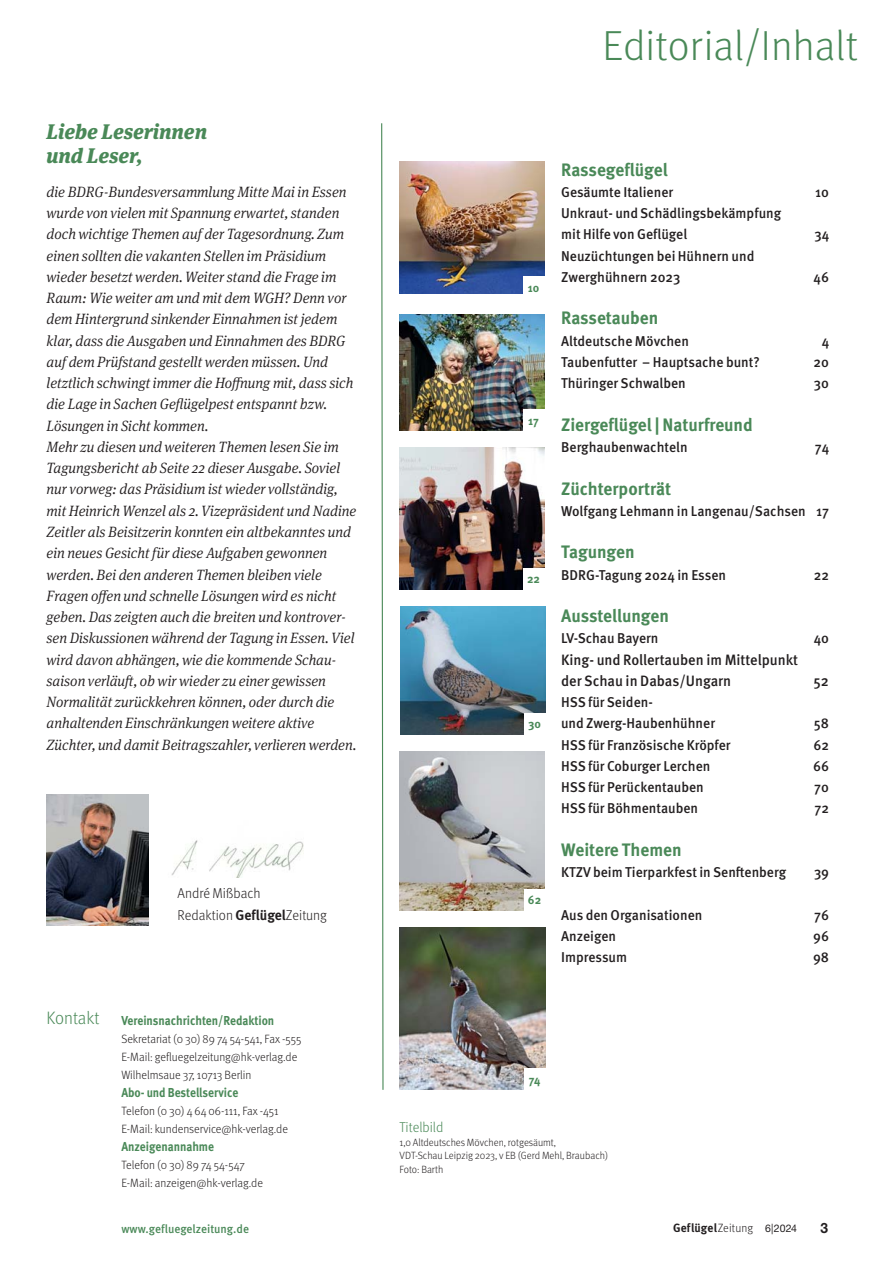
<style>
.page{position:relative;width:893px;height:1263px;background:#fff}
.page>*{position:absolute;margin:0;border:0;box-sizing:border-box;transform-origin:0 0}
.t1{font:300 42px "Meta OT";color:#4a8958}
.t2{font:italic 900 21px/24px "Meta Serif OT";color:#4a8958;scale:.96 1}
.t3{font:700 18px "Meta OT";color:#4a8958;scale:.96 1}
.t4{font:300 18px "Meta OT";color:#4a8958;scale:.96 1}
.t5{font:italic 300 15px/21.3px "Meta Serif OT";color:#231f20;scale:.96 1}
.t6{font:500 15px/21.3px "Meta OT";color:#231f20;scale:.96 1}
.t7{font:500 14.25px/21.3px "Meta OT";color:#231f20;scale:.96 1}
.t8{font:300 14.25px/21.3px "Meta OT";color:#231f20;scale:.96 1}
.t9{font:300 14.25px "Meta OT";letter-spacing:-.005em;color:#4a8958;scale:.96 1}
.t10{font:700 14.25px "Helvetica Neue LT Std";color:#231f20;scale:.96 1}
.t11{font:700 12.9px "Meta OT";color:#4a8958;scale:.89 1}
.t12{font:300 12px/18px "Meta OT";color:#231f20;scale:.96 1}
.t13{font:500 12px "Meta OT";color:#4a8958;scale:.96 1}
.t14{font:700 12px "Meta OT";letter-spacing:.015em;color:#231f20;scale:.96 1}
.t15{font:700 12px "Meta OT";color:#4a8958;scale:.96 1}
.t16{font:300 10.5px/13.5px "Meta OT";color:#231f20;scale:.96 1}
.s1{font-weight:700}
.s2{font-weight:300}
.s3{font-family:"Helvetica Neue LT Std";font-weight:400;font-size:10.5px}
</style>
<div class="page">
<img style="left:171px;top:840px;width:133px;height:37px">
<img style="left:47px;top:794px;width:102px;height:132px">
<svg style="left:381px;top:123px;width:3px;height:967px"></svg>
<img style="left:399px;top:927px;width:146px;height:163px">
<img style="left:400px;top:315px;width:144px;height:116px">
<img style="left:399px;top:162px;width:145px;height:131px">
<img style="left:400px;top:448px;width:144px;height:142px">
<img style="left:399px;top:751px;width:145px;height:159px">
<img style="left:401px;top:607px;width:144px;height:128px">
<div style="left:524px;top:889px;width:21px;height:21px;background:#fff"></div>
<div style="left:524px;top:713px;width:21px;height:22px;background:#fff"></div>
<div style="left:523px;top:568px;width:21px;height:22px;background:#fff"></div>
<div style="left:523px;top:410px;width:21px;height:21px;background:#fff"></div>
<div style="left:524px;top:1069px;width:21px;height:21px;background:#fff"></div>
<div style="left:523px;top:277px;width:21px;height:21px;background:#fff"></div>
<h2 class="t2" style="left:47px;top:120px;width:169px">Liebe Leserinnen und Leser,</h2>
<p class="t5" style="left:47px;top:182px;width:324px">die BDRG-Bundesversammlung Mitte Mai in Essen wurde von vielen mit Spannung erwartet, standen doch wichtige Themen auf der Tagesordnung. Zum einen sollten die vakanten Stellen im Präsidium wieder besetzt werden. Weiter stand die Frage im Raum: Wie weiter am und mit dem WGH? Denn vor dem Hintergrund sinkender Einnahmen ist jedem klar, dass die Ausgaben und Einnahmen des BDRG auf dem Prüfstand gestellt werden müssen. Und letztlich schwingt immer die Hoffnung mit, dass sich die Lage in Sachen Geflügelpest entspannt bzw.<br>Lösungen in Sicht kommen.<br>Mehr zu diesen und weiteren Themen lesen Sie im Tagungsbericht ab Seite 22 dieser Ausgabe. Soviel nur vorweg: das Präsidium ist wieder vollständig, mit Heinrich Wenzel als 2. Vizepräsident und Nadine Zeitler als Beisitzerin konnten ein altbekanntes und ein neues Gesicht für diese Aufgaben gewonnen werden. Bei den anderen Themen bleiben viele Fragen offen und schnelle Lösungen wird es nicht geben. Das zeigten auch die breiten und kontrover&shy;sen Diskussionen während der Tagung in Essen. Viel wird davon abhängen, wie die kommende Schau&shy;saison verläuft, ob wir wieder zu einer gewissen Normalität zurückkehren können, oder durch die anhaltenden Einschränkungen weitere aktive Züchter, und damit Beitragszahler, verlieren werden.</p>
<p class="t8" style="left:178px;top:884px;width:157px">André Mißbach<br>Redaktion <span class="s1">Geflügel</span>Zeitung</p>
<p class="t4" style="left:47px;top:1011px;width:57px">Kontakt</p>
<p class="t11" style="left:121px;top:1015px;width:173px">Vereinsnachrichten/Redaktion</p>
<p class="t12" style="left:121px;top:1030px;width:189px">Sekretariat (0 30) 89 74 54-541, Fax -555<br>E-Mail: gefluegelzeitung@hk-verlag.de<br>Wilhelmsaue 37, 10713 Berlin</p>
<p class="t11" style="left:121px;top:1087px;width:133px">Abo- und Bestellservice</p>
<p class="t12" style="left:121px;top:1102px;width:175px">Telefon (0 30) 4 64 06-111, Fax -451<br>E-Mail: kundenservice@hk-verlag.de</p>
<p class="t11" style="left:121px;top:1141px;width:106px">Anzeigenannahme</p>
<p class="t12" style="left:121px;top:1156px;width:149px">Telefon (0 30) 89 74 54-547<br>E-Mail: anzeigen@hk-verlag.de</p>
<p class="t13" style="left:121px;top:1225px;width:134px">www.gefluegelzeitung.de</p>
<h1 class="t1" style="left:602px;top:30px;width:257px">Editorial/Inhalt</h1>
<p class="t15" style="left:528px;top:283px;width:13px">10</p>
<p class="t15" style="left:528px;top:416px;width:13px">17</p>
<p class="t15" style="left:527px;top:575px;width:15px">22</p>
<p class="t15" style="left:528px;top:720px;width:15px">30</p>
<p class="t15" style="left:528px;top:895px;width:15px">62</p>
<p class="t3" style="left:561px;top:163px;width:113px">Rassegeflügel</p>
<p class="t7" style="left:561px;top:182px;width:118px">Gesäumte Italiener</p>
<p class="t7" style="left:815px;top:182px;width:16px">10</p>
<p class="t7" style="left:561px;top:204px;width:231px">Unkraut- und Schädlingsbekämpfung mit Hilfe von Geflügel</p>
<p class="t7" style="left:814px;top:225px;width:17px">34</p>
<p class="t7" style="left:561px;top:246px;width:203px">Neuzüchtungen bei Hühnern und<br>Zwerghühnern 2023</p>
<p class="t7" style="left:813px;top:267px;width:18px">46</p>
<p class="t3" style="left:561px;top:312px;width:103px">Rassetauben</p>
<p class="t7" style="left:561px;top:331px;width:135px">Altdeutsche Mövchen</p>
<p class="t7" style="left:822px;top:331px;width:9px">4</p>
<p class="t7" style="left:561px;top:352px;width:208px">Taubenfutter – Hauptsache bunt?</p>
<p class="t7" style="left:813px;top:352px;width:18px">20</p>
<p class="t7" style="left:561px;top:374px;width:131px">Thüringer Schwalben</p>
<p class="t7" style="left:814px;top:374px;width:17px">30</p>
<p class="t3" style="left:561px;top:418px;width:201px">Ziergeflügel | Naturfreund</p>
<p class="t7" style="left:561px;top:437px;width:133px">Berghaubenwachteln</p>
<p class="t7" style="left:815px;top:437px;width:16px">74</p>
<p class="t3" style="left:561px;top:482px;width:116px">Züchterporträt</p>
<p class="t7" style="left:561px;top:501px;width:281px">Wolfgang Lehmann in Langenau/Sachsen 17</p>
<p class="t3" style="left:561px;top:545px;width:78px">Tagungen</p>
<p class="t7" style="left:561px;top:565px;width:173px">BDRG-Tagung 2024 in Essen</p>
<p class="t7" style="left:814px;top:565px;width:17px">22</p>
<p class="t3" style="left:561px;top:609px;width:114px">Ausstellungen</p>
<p class="t7" style="left:561px;top:629px;width:103px">LV-Schau Bayern</p>
<p class="t7" style="left:814px;top:629px;width:17px">40</p>
<p class="t6" style="left:561px;top:650px;width:248px">King- und Rollertauben im Mittelpunkt der Schau in Dabas/Ungarn</p>
<p class="t6" style="left:813px;top:671px;width:18px">52</p>
<p class="t7" style="left:561px;top:693px;width:162px">HSS für Seiden-<br>und Zwerg-Haubenhühner</p>
<p class="t7" style="left:814px;top:714px;width:17px">58</p>
<p class="t7" style="left:561px;top:735px;width:178px">HSS für Französische Kröpfer</p>
<p class="t7" style="left:813px;top:735px;width:18px">62</p>
<p class="t7" style="left:561px;top:756px;width:157px">HSS für Coburger Lerchen</p>
<p class="t7" style="left:813px;top:756px;width:18px">66</p>
<p class="t7" style="left:561px;top:778px;width:150px">HSS für Perückentauben</p>
<p class="t7" style="left:814px;top:778px;width:17px">70</p>
<p class="t7" style="left:561px;top:799px;width:144px">HSS für Böhmentauben</p>
<p class="t7" style="left:814px;top:799px;width:17px">72</p>
<p class="t3" style="left:561px;top:843px;width:127px">Weitere Themen</p>
<p class="t7" style="left:561px;top:863px;width:236px">KTZV beim Tierparkfest in Senftenberg</p>
<p class="t7" style="left:814px;top:863px;width:17px">39</p>
<p class="t7" style="left:561px;top:905px;width:149px">Aus den Organisationen</p>
<p class="t7" style="left:814px;top:905px;width:17px">76</p>
<p class="t7" style="left:561px;top:926px;width:59px">Anzeigen</p>
<p class="t7" style="left:813px;top:926px;width:18px">96</p>
<p class="t7" style="left:561px;top:948px;width:70px">Impressum</p>
<p class="t7" style="left:813px;top:948px;width:18px">98</p>
<p class="t15" style="left:529px;top:1075px;width:14px">74</p>
<p class="t9" style="left:399px;top:1122px;width:47px">Titelbild</p>
<p class="t16" style="left:399px;top:1136px;width:219px">1,0 Altdeutsches Mövchen, rotgesäumt,<br>VDT-Schau Leipzig 2023, v EB (Gerd Mehl, Braubach)<br>Foto: Barth</p>
<p class="t14" style="left:673px;top:1224px;width:131px">Geflügel<span class="s2">Zeitung</span> <span class="s3">6|2024</span></p>
<p class="t10" style="left:820px;top:1220px;width:9px">3</p>
</div>
